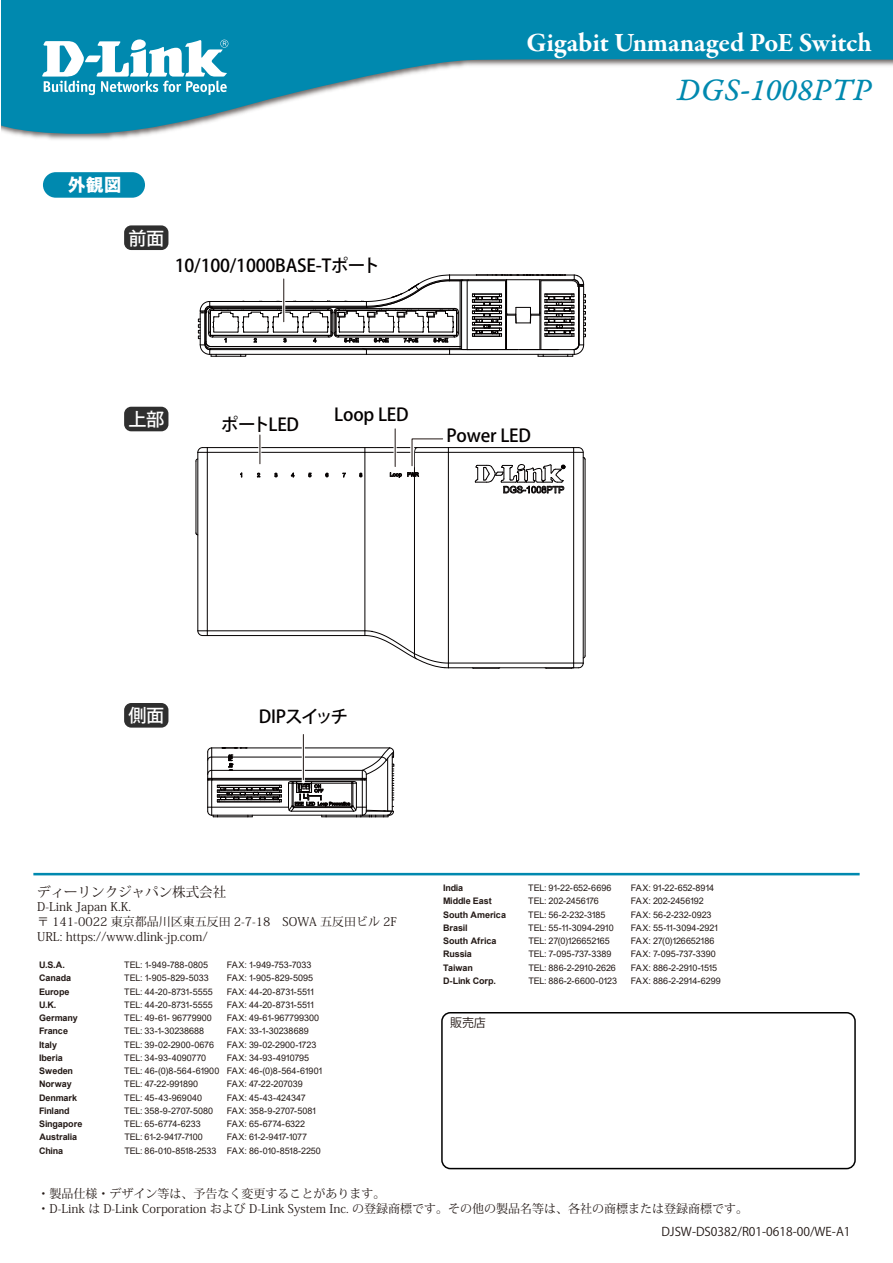
<style>
.page{position:relative;width:893px;height:1263px;background:#fff}
.page>*{position:absolute;margin:0;border:0;box-sizing:border-box;transform-origin:0 0}
.t1{font:33px "Garamond Premr Pro It Capt";color:#0089af}
.t2{font:700 27px "Garamond Premr Pro";letter-spacing:-.01em;color:#fff}
.t3{font:500 18.15px "Koz Go Pro";color:#fff}
.t4{font:18px "HGP Soei Kakugothic UB";color:#fff}
.t5{font:500 17.7px "Koz Go Pro";letter-spacing:-.01em;color:#040000}
.t6{font:500 17.7px "Koz Go Pro";letter-spacing:-.08em;color:#040000}
.t7{font:13.5px "Koz Min Pro";color:#231916}
.t8{font:12px/15px "Koz Min Pro";color:#231916}
.t9{font:12px "Koz Go Pro";color:#231916}
.t10{font:9px "Arial";letter-spacing:-.01em;color:#231916}
.t11{font:700 9px "Arial";letter-spacing:-.015em;color:#231916}
.t12{font:9px "Arial";letter-spacing:-.055em;color:#231916}
.t13{font:9px "Arial";letter-spacing:-.065em;color:#231916}
.t14{font:9px "Arial";letter-spacing:-.045em;color:#231916}
</style>
<div class="page">
<svg style="left:1px;top:0;width:892px;height:134px;fill:#0089af"></svg>
<svg style="left:42px;top:39px;width:186px;height:56px"></svg>
<div style="left:441px;top:1012px;width:415px;height:157px;border:2px solid #000;border-radius:9px"></div>
<hr style="left:33px;top:873px;width:827px;height:2px;background:#0089af">
<div style="left:43px;top:172px;width:102px;height:26px;background:#0089af;border-radius:13px"></div>
<hr style="left:365px;top:452px;width:1px;height:179px;background:#040000">
<hr style="left:365px;top:452px;width:49px;height:1px;background:#040000">
<hr style="left:448px;top:663px;width:126px;height:1px;background:#040000">
<hr style="left:207px;top:630px;width:158px;height:1px;background:#040000">
<hr style="left:448px;top:452px;width:126px;height:1px;background:#040000">
<hr style="left:448px;top:452px;width:1px;height:211px;background:#040000">
<hr style="left:414px;top:475px;width:1px;height:179px;background:#040000">
<hr style="left:207px;top:452px;width:1px;height:179px;background:#040000">
<hr style="left:207px;top:452px;width:158px;height:1px;background:#040000">
<hr style="left:448px;top:447px;width:125px;height:1px;background:#040000">
<svg style="left:240px;top:473px;width:3px;height:5px"></svg>
<svg style="left:257px;top:473px;width:4px;height:5px"></svg>
<svg style="left:291px;top:473px;width:4px;height:5px"></svg>
<svg style="left:308px;top:473px;width:4px;height:4px"></svg>
<svg style="left:325px;top:473px;width:4px;height:4px"></svg>
<svg style="left:343px;top:473px;width:3px;height:5px"></svg>
<svg style="left:359px;top:473px;width:3px;height:4px"></svg>
<hr style="left:207px;top:447px;width:241px;height:1px;background:#040000">
<svg style="left:198px;top:447px;width:10px;height:6px"></svg>
<hr style="left:198px;top:452px;width:1px;height:179px;background:#040000">
<svg style="left:198px;top:630px;width:10px;height:6px"></svg>
<hr style="left:208px;top:635px;width:157px;height:1px;background:#040000">
<hr style="left:448px;top:667px;width:125px;height:1px;background:#040000">
<svg style="left:365px;top:631px;width:84px;height:37px"></svg>
<hr style="left:585px;top:460px;width:1px;height:196px;background:#040000">
<hr style="left:196px;top:461px;width:1px;height:72px;background:#040000">
<svg style="left:472px;top:447px;width:113px;height:222px"></svg>
<svg style="left:198px;top:275px;width:388px;height:82px"></svg>
<hr style="left:506px;top:315px;width:1px;height:34px;background:#040000">
<hr style="left:212px;top:807px;width:77px;height:1px;background:#040000">
<hr style="left:232px;top:757px;width:150px;height:1px;background:#040000">
<hr style="left:212px;top:778px;width:150px;height:1px;background:#040000">
<hr style="left:212px;top:779px;width:150px;height:1px;background:#040000">
<hr style="left:212px;top:780px;width:150px;height:1px;background:#040000">
<hr style="left:212px;top:815px;width:150px;height:1px;background:#040000">
<hr style="left:212px;top:770px;width:150px;height:1px;background:#040000">
<hr style="left:212px;top:748px;width:177px;height:1px;background:#040000">
<svg style="left:207px;top:748px;width:75px;height:69px"></svg>
<svg style="left:288px;top:748px;width:106px;height:69px"></svg>
<div style="left:124px;top:225px;width:44px;height:25px;background:#2f2f2f;border-radius:7px"></div>
<div style="left:124px;top:407px;width:44px;height:24px;background:#2f2f2f;border-radius:7px"></div>
<div style="left:124px;top:703px;width:44px;height:25px;background:#2f2f2f;border-radius:7px"></div>
<hr style="left:282px;top:276px;width:3px;height:49px;background:#fff">
<hr style="left:283px;top:279px;width:1px;height:43px;background:#231815">
<svg style="left:258px;top:434px;width:3px;height:31px"></svg>
<svg style="left:390px;top:428px;width:59px;height:50px"></svg>
<hr style="left:302px;top:731px;width:3px;height:52px;background:#fff">
<hr style="left:303px;top:734px;width:1px;height:46px;background:#231815">
<h3 class="t4" style="left:68px;top:176px;width:55px">外観図</h3>
<h3 class="t3" style="left:128px;top:226px;width:38px">前面</h3>
<h3 class="t5" style="left:175px;top:254px;width:207px">10/100/1000BASE-Tポート</h3>
<h2 class="t2" style="left:526px;top:26px;width:347px">Gigabit Unmanaged PoE Switch</h2>
<h1 class="t1" style="left:677px;top:70px;width:196px">DGS-1008PTP</h1>
<h3 class="t3" style="left:128px;top:408px;width:38px">上部</h3>
<h3 class="t5" style="left:221px;top:413px;width:80px">ポートLED</h3>
<h3 class="t5" style="left:334px;top:403px;width:76px">Loop LED</h3>
<h3 class="t5" style="left:446px;top:424px;width:86px">Power LED</h3>
<h3 class="t3" style="left:128px;top:704px;width:38px">側面</h3>
<h3 class="t6" style="left:259px;top:705px;width:91px">DIPスイッチ</h3>
<h3 class="t7" style="left:37px;top:883px;width:190px">ディーリンクジャパン株式会社</h3>
<h3 class="t8" style="left:37px;top:899px;width:361px">D-Link Japan K.K.<br>〒 141-0022 東京都品川区東五反田 2-7-18　SOWA 五反田ビル 2F<br>URL: https://www.dlink-jp.com/</h3>
<p class="t11" style="left:39px;top:959px;width:28px">U.S.A.</p>
<p class="t10" style="left:124px;top:959px;width:85px">TEL: 1-949-788-0805</p>
<p class="t10" style="left:227px;top:959px;width:86px">FAX: 1-949-753-7033</p>
<p class="t11" style="left:39px;top:972px;width:33px">Canada</p>
<p class="t10" style="left:124px;top:972px;width:86px">TEL: 1-905-829-5033</p>
<p class="t10" style="left:227px;top:972px;width:88px">FAX: 1-905-829-5095</p>
<p class="t11" style="left:39px;top:985px;width:32px">Europe</p>
<p class="t10" style="left:124px;top:985px;width:90px">TEL: 44-20-8731-5555</p>
<p class="t10" style="left:227px;top:985px;width:89px">FAX: 44-20-8731-5511</p>
<p class="t11" style="left:39px;top:998px;width:19px">U.K.</p>
<p class="t10" style="left:124px;top:998px;width:90px">TEL: 44-20-8731-5555</p>
<p class="t10" style="left:227px;top:998px;width:89px">FAX: 44-20-8731-5511</p>
<p class="t11" style="left:39px;top:1012px;width:40px">Germany</p>
<p class="t10" style="left:124px;top:1012px;width:89px">TEL: 49-61- 96779900</p>
<p class="t10" style="left:227px;top:1012px;width:94px">FAX: 49-61-967799300</p>
<p class="t11" style="left:39px;top:1025px;width:30px">France</p>
<p class="t10" style="left:124px;top:1025px;width:81px">TEL: 33-1-30238688</p>
<p class="t10" style="left:227px;top:1025px;width:83px">FAX: 33-1-30238689</p>
<p class="t11" style="left:39px;top:1038px;width:19px">Italy</p>
<p class="t10" style="left:124px;top:1038px;width:91px">TEL: 39-02-2900-0676</p>
<p class="t10" style="left:227px;top:1038px;width:91px">FAX: 39-02-2900-1723</p>
<p class="t11" style="left:39px;top:1051px;width:25px">Iberia</p>
<p class="t10" style="left:124px;top:1051px;width:83px">TEL: 34-93-4090770</p>
<p class="t10" style="left:227px;top:1051px;width:84px">FAX: 34-93-4910795</p>
<p class="t11" style="left:39px;top:1065px;width:35px">Sweden</p>
<p class="t10" style="left:124px;top:1065px;width:200px">TEL: 46-(0)8-564-61900 FAX: 46-(0)8-564-61901</p>
<p class="t11" style="left:39px;top:1078px;width:34px">Norway</p>
<p class="t10" style="left:124px;top:1078px;width:75px">TEL: 47-22-991890</p>
<p class="t10" style="left:227px;top:1078px;width:77px">FAX: 47-22-207039</p>
<p class="t11" style="left:39px;top:1091px;width:39px">Denmark</p>
<p class="t10" style="left:124px;top:1091px;width:79px">TEL: 45-43-969040</p>
<p class="t10" style="left:227px;top:1091px;width:80px">FAX: 45-43-424347</p>
<p class="t11" style="left:39px;top:1104px;width:32px">Finland</p>
<p class="t10" style="left:124px;top:1104px;width:90px">TEL: 358-9-2707-5080</p>
<p class="t10" style="left:227px;top:1104px;width:91px">FAX: 358-9-2707-5081</p>
<p class="t11" style="left:39px;top:1118px;width:45px">Singapore</p>
<p class="t10" style="left:124px;top:1118px;width:78px">TEL: 65-6774-6233</p>
<p class="t10" style="left:227px;top:1118px;width:80px">FAX: 65-6774-6322</p>
<p class="t11" style="left:39px;top:1131px;width:39px">Australia</p>
<p class="t13" style="left:124px;top:1131px;width:80px">TEL: 61-2-9417-7100</p>
<p class="t14" style="left:227px;top:1131px;width:82px">FAX: 61-2-9417-1077</p>
<p class="t11" style="left:39px;top:1144px;width:25px">China</p>
<p class="t10" style="left:124px;top:1144px;width:198px">TEL: 86-010-8518-2533 FAX: 86-010-8518-2250</p>
<p class="t11" style="left:443px;top:881px;width:22px">India</p>
<p class="t10" style="left:528px;top:882px;width:85px">TEL: 91-22-652-6696</p>
<p class="t10" style="left:631px;top:882px;width:85px">FAX: 91-22-652-8914</p>
<p class="t11" style="left:443px;top:895px;width:50px">Middle East</p>
<p class="t10" style="left:528px;top:895px;width:72px">TEL: 202-2456176</p>
<p class="t10" style="left:631px;top:895px;width:74px">FAX: 202-2456192</p>
<p class="t11" style="left:443px;top:908px;width:64px">South America</p>
<p class="t10" style="left:528px;top:908px;width:79px">TEL: 56-2-232-3185</p>
<p class="t10" style="left:631px;top:908px;width:82px">FAX: 56-2-232-0923</p>
<p class="t11" style="left:443px;top:921px;width:26px">Brasil</p>
<p class="t10" style="left:528px;top:921px;width:87px">TEL: 55-11-3094-2910</p>
<p class="t10" style="left:631px;top:921px;width:90px">FAX: 55-11-3094-2921</p>
<p class="t11" style="left:443px;top:934px;width:55px">South Africa</p>
<p class="t10" style="left:528px;top:935px;width:83px">TEL: 27(0)126652165</p>
<p class="t10" style="left:631px;top:935px;width:85px">FAX: 27(0)126652186</p>
<p class="t11" style="left:443px;top:948px;width:30px">Russia</p>
<p class="t10" style="left:528px;top:948px;width:85px">TEL: 7-095-737-3389</p>
<p class="t10" style="left:631px;top:948px;width:86px">FAX: 7-095-737-3390</p>
<p class="t11" style="left:443px;top:961px;width:31px">Taiwan</p>
<p class="t10" style="left:528px;top:961px;width:89px">TEL: 886-2-2910-2626</p>
<p class="t12" style="left:631px;top:961px;width:88px">FAX: 886-2-2910-1515</p>
<p class="t11" style="left:443px;top:974px;width:54px">D-Link Corp.</p>
<p class="t10" style="left:528px;top:974px;width:90px">TEL: 886-2-6600-0123</p>
<p class="t10" style="left:631px;top:974px;width:91px">FAX: 886-2-2914-6299</p>
<h3 class="t9" style="left:450px;top:1015px;width:37px">販売店</h3>
<h3 class="t8" style="left:38px;top:1186px;width:712px">・製品仕様・デザイン等は、予告なく変更することがあります。<br>・D-Link は D-Link Corporation および D-Link System Inc. の登録商標です。その他の製品名等は、各社の商標または登録商標です。</h3>
<h3 class="t9" style="left:661px;top:1224px;width:191px">DJSW-DS0382/R01-0618-00/WE-A1</h3>
</div>
